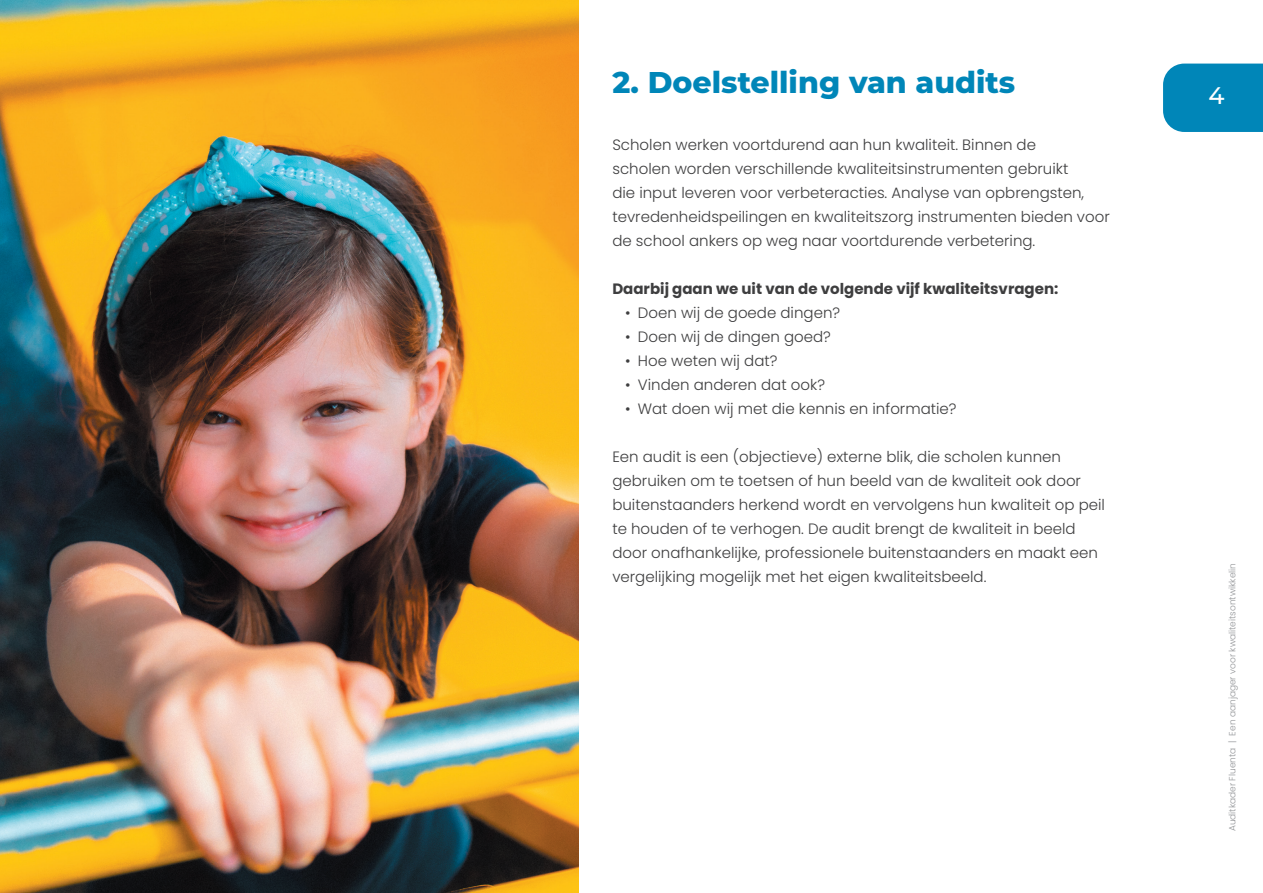
<style>
.page{position:relative;width:1263px;height:893px;background:#fff}
.page>*{position:absolute;margin:0;border:0;box-sizing:border-box;transform-origin:0 0}
.t1{font:800 30px "Montserrat";color:#0086b8}
.t2{font:500 24px "Montserrat";color:#fff}
.t3{font:300 15px/24px "Poppins";color:#3e3e3f}
.t4{font:700 15px "Poppins";color:#3e3e3f}
.t5{font:300 9px "Poppins";color:#939598}
</style>
<div class="page">
<div style="left:1163px;top:64px;width:100px;height:68px;background:#0086b8"></div>
<img style="left:0;top:0;width:578px;height:893px">
<h1 class="t1" style="left:612px;top:60px;width:404px">2. Doelstelling van audits</h1>
<p class="t3" style="left:612px;top:133px;width:499px">Scholen werken voortdurend aan hun kwaliteit. Binnen de<br>scholen worden verschillende kwaliteitsinstrumenten gebruikt<br>die input leveren voor verbeteracties. Analyse van opbrengsten, tevredenheidspeilingen en kwaliteitszorg instrumenten bieden voor de school ankers op weg naar voortdurende verbetering.</p>
<p class="t4" style="left:612px;top:280px;width:448px">Daarbij gaan we uit van de volgende vijf kwaliteitsvragen:</p>
<p class="t3" style="left:625px;top:301px;width:217px">• Doen wij de goede dingen?</p>
<p class="t3" style="left:625px;top:325px;width:207px">• Doen wij de dingen goed?</p>
<p class="t3" style="left:625px;top:349px;width:154px">• Hoe weten wij dat?</p>
<p class="t3" style="left:625px;top:373px;width:201px">• Vinden anderen dat ook?</p>
<p class="t3" style="left:625px;top:397px;width:333px">• Wat doen wij met die kennis en informatie?</p>
<p class="t3" style="left:612px;top:445px;width:494px">Een audit is een (objectieve) externe blik, die scholen kunnen gebruiken om te toetsen of hun beeld van de kwaliteit ook door buitenstaanders herkend wordt en vervolgens hun kwaliteit op peil te houden of te verhogen. De audit brengt de kwaliteit in beeld door onafhankelijke, professionele buitenstaanders en maakt een vergelijking mogelijk met het eigen kwaliteitsbeeld.</p>
<h2 class="t2" style="left:1208px;top:78px;width:18px">4</h2>
<p class="t5" style="left:1227px;top:831px;width:270px;rotate:-90deg">Auditkader Fluenta | Een aanjager voor kwaliteitsontwikkelin</p>
</div>
